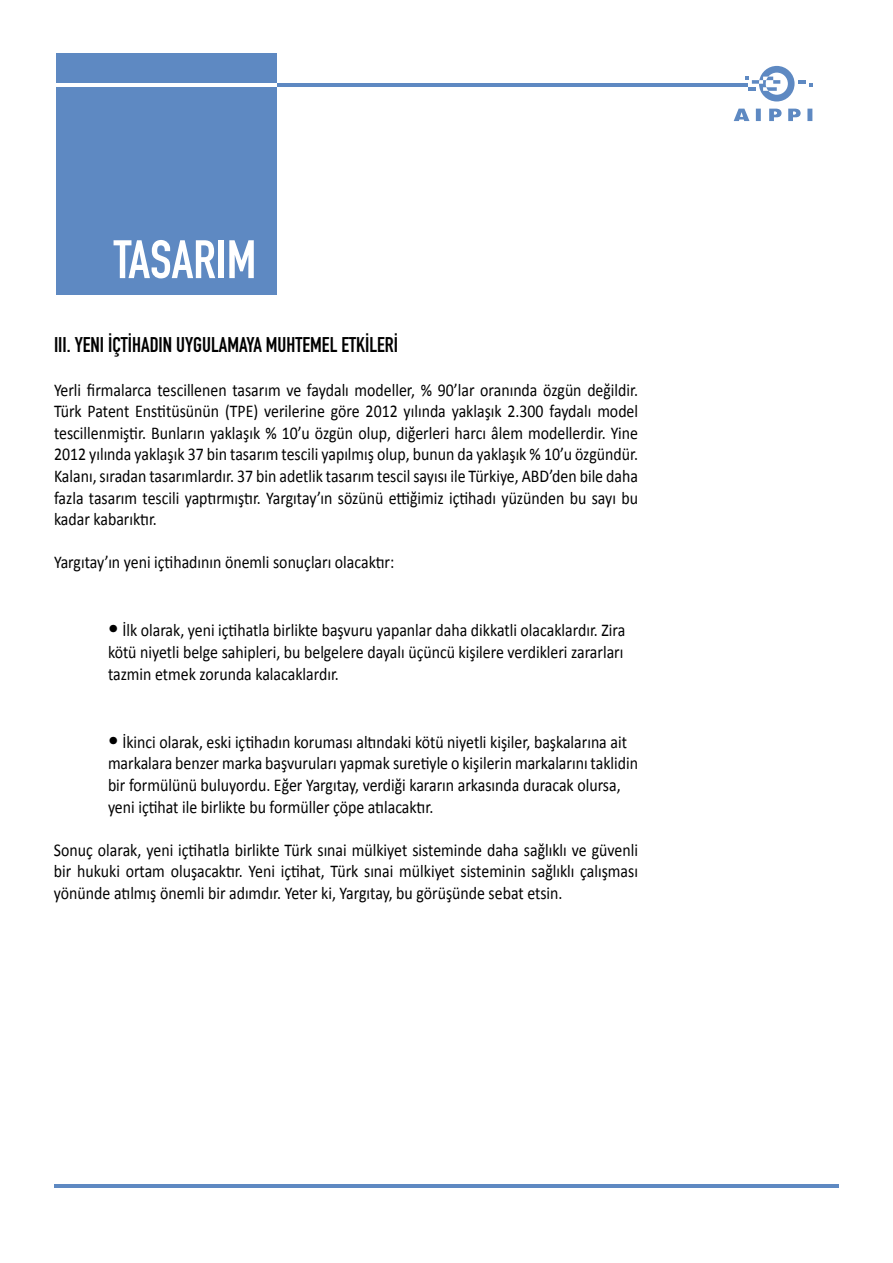
<style>
.page{position:relative;width:893px;height:1263px;background:#fff}
.page>*{position:absolute;margin:0;border:0;box-sizing:border-box;transform-origin:0 0}
.t1{font:53.1px "DIN Engschrift Std";color:#fff}
.t2{font:21px "DIN Engschrift Std";color:#000}
.t3{font:18px/21.6px "Calibri";color:#000;text-align:justify;scale:.88 1}
.s1{font-family:"DIN Engschrift Std";font-size:21px}
</style>
<div class="page">
<div style="left:56px;top:53px;width:220px;height:242px;background:#5e89c2"></div>
<hr style="left:276px;top:84px;width:472px;height:3px;background:#5e89c2">
<svg style="left:734px;top:109px;width:78px;height:12px"></svg>
<svg style="left:745px;top:66px;width:67px;height:35px"></svg>
<hr style="left:56px;top:84px;width:220px;height:3px;background:#fff">
<hr style="left:54px;top:1184px;width:785px;height:4px;background:#5e89c2">
<h1 class="t1" style="left:114px;top:228px;width:144px">TASARIM</h1>
<p class="t2" style="left:54px;top:333px;width:346px">III. YENI İÇTİHADIN UYGULAMAYA MUHTEMEL ETKİLERİ</p>
<p class="t3" style="left:54px;top:379px;width:665px">Yerli firmalarca tescillenen tasarım ve faydalı modeller, % 90’lar oranında özgün değildir.<br>Türk Patent Enstitüsünün (TPE) verilerine göre 2012 yılında yaklaşık 2.300 faydalı model tescillenmiştir. Bunların yaklaşık % 10’u özgün olup, diğerleri harcı âlem modellerdir. Yine 2012 yılında yaklaşık 37 bin tasarım tescili yapılmış olup, bunun da yaklaşık % 10’u özgündür.<br>Kalanı, sıradan tasarımlardır. 37 bin adetlik tasarım tescil sayısı ile Türkiye, ABD’den bile daha fazla tasarım tescili yaptırmıştır. Yargıtay’ın sözünü ettiğimiz içtihadı yüzünden bu sayı bu kadar kabarıktır.</p>
<p class="t3" style="left:54px;top:552px;width:388px">Yargıtay’ın yeni içtihadının önemli sonuçları olacaktır:</p>
<p class="t3" style="left:108px;top:620px;width:589px"><span class="s1">•</span> İlk olarak, yeni içtihatla birlikte başvuru yapanlar daha dikkatli olacaklardır. Zira kötü niyetli belge sahipleri, bu belgelere dayalı üçüncü kişilere verdikleri zararları tazmin etmek zorunda kalacaklardır.</p>
<p class="t3" style="left:108px;top:731px;width:604px;text-align:left"><span class="s1">•</span> İkinci olarak, eski içtihadın koruması altındaki kötü niyetli kişiler, başkalarına ait markalara benzer marka başvuruları yapmak suretiyle o kişilerin markalarını taklidin bir formülünü buluyordu. Eğer Yargıtay, verdiği kararın arkasında duracak olursa, yeni içtihat ile birlikte bu formüller çöpe atılacaktır.</p>
<p class="t3" style="left:54px;top:839px;width:665px">Sonuç olarak, yeni içtihatla birlikte Türk sınai mülkiyet sisteminde daha sağlıklı ve güvenli bir hukuki ortam oluşacaktır. Yeni içtihat, Türk sınai mülkiyet sisteminin sağlıklı çalışması yönünde atılmış önemli bir adımdır. Yeter ki, Yargıtay, bu görüşünde sebat etsin.</p>
</div>
